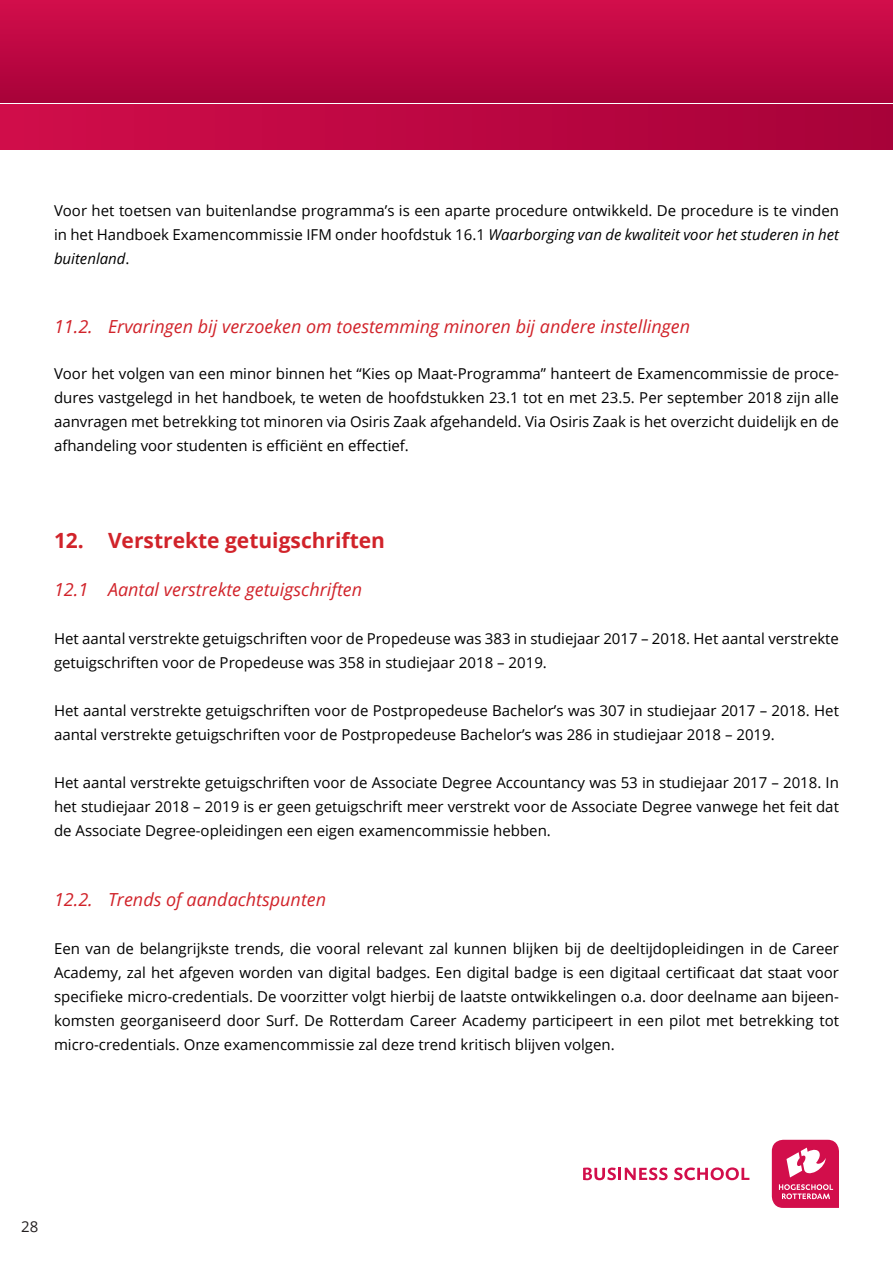
<style>
.page{position:relative;width:893px;height:1263px;background:#fff}
.page>*{position:absolute;margin:0;border:0;box-sizing:border-box;transform-origin:0 0}
.t1{font:700 21px "Open Sans";color:#d1232a}
.t2{font:italic 18px "Open Sans";color:#d1232a}
.t3{font:15px/24px "Open Sans";color:#000;text-align:justify}
.t4{font:15px "Open Sans";color:#231f20}
.s1{font-style:italic}
</style>
<div class="page">
<div style="left:0;top:0;width:893px;height:102px;background:linear-gradient(to bottom,#d20e4b,#a80239)"></div>
<div style="left:0;top:104px;width:893px;height:46px;background:linear-gradient(to right,#d00d4a,#a70239)"></div>
<svg style="left:583px;top:1167px;width:85px;height:13px"></svg>
<svg style="left:674px;top:1167px;width:75px;height:13px"></svg>
<svg style="left:772px;top:1140px;width:67px;height:68px;background:#db3f6f"></svg>
<svg style="left:892px;top:0;width:1px;height:102px"></svg>
<hr style="left:892px;top:104px;width:1px;height:46px;background:#a70239">
<p class="t3" style="left:54px;top:198px;width:786px">Voor het toetsen van buitenlandse programma’s is een aparte procedure ontwikkeld. De procedure is te vinden in het Handboek Examencommissie IFM onder hoofdstuk 16.1 <span class="s1">Waarborging van de kwaliteit voor het studeren in het buitenland</span>.</p>
<p class="t2" style="left:54px;top:314px;width:638px">11.2. Ervaringen bij verzoeken om toestemming minoren bij andere instellingen</p>
<p class="t3" style="left:54px;top:361px;width:786px">Voor het volgen van een minor binnen het “Kies op Maat-Programma” hanteert de Examencommissie de proce&shy;dures vastgelegd in het handboek, te weten de hoofdstukken 23.1 tot en met 23.5. Per september 2018 zijn alle aanvragen met betrekking tot minoren via Osiris Zaak afgehandeld. Via Osiris Zaak is het overzicht duidelijk en de afhandeling voor studenten is efficiënt en effectief.</p>
<h1 class="t1" style="left:54px;top:526px;width:332px">12. Verstrekte getuigschriften</h1>
<p class="t2" style="left:54px;top:577px;width:310px">12.1 Aantal verstrekte getuigschriften</p>
<p class="t3" style="left:54px;top:626px;width:786px">Het aantal verstrekte getuigschriften voor de Propedeuse was 383 in studiejaar 2017 – 2018. Het aantal verstrekte getuigschriften voor de Propedeuse was 358 in studiejaar 2018 – 2019.</p>
<p class="t3" style="left:54px;top:698px;width:786px">Het aantal verstrekte getuigschriften voor de Postpropedeuse Bachelor’s was 307 in studiejaar 2017 – 2018. Het aantal verstrekte getuigschriften voor de Postpropedeuse Bachelor’s was 286 in studiejaar 2018 – 2019.</p>
<p class="t3" style="left:54px;top:770px;width:786px">Het aantal verstrekte getuigschriften voor de Associate Degree Accountancy was 53 in studiejaar 2017 – 2018. In het studiejaar 2018 – 2019 is er geen getuigschrift meer verstrekt voor de Associate Degree vanwege het feit dat de Associate Degree-opleidingen een eigen examencommissie hebben.</p>
<p class="t2" style="left:54px;top:887px;width:274px">12.2. Trends of aandachtspunten</p>
<p class="t3" style="left:54px;top:936px;width:786px">Een van de belangrijkste trends, die vooral relevant zal kunnen blijken bij de deeltijdopleidingen in de Career Academy, zal het afgeven worden van digital badges. Een digital badge is een digitaal certificaat dat staat voor specifieke micro-credentials. De voorzitter volgt hierbij de laatste ontwikkelingen o.a. door deelname aan bijeen&shy;komsten georganiseerd door Surf. De Rotterdam Career Academy participeert in een pilot met betrekking tot micro-credentials. Onze examencommissie zal deze trend kritisch blijven volgen.</p>
<p class="t4" style="left:21px;top:1216px;width:19px">28</p>
</div>
